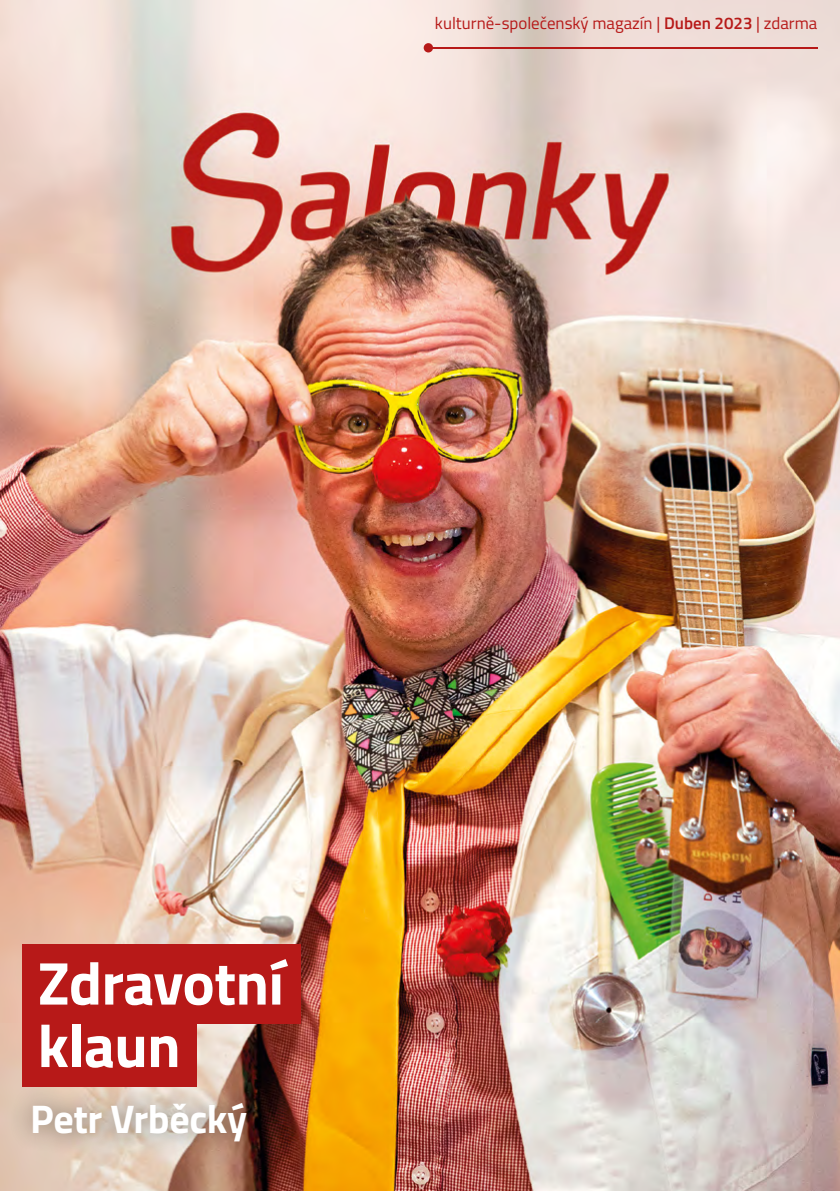
<style>
.page{position:relative;width:840px;height:1191px;background:#fff}
.page>*{position:absolute;margin:0;border:0;box-sizing:border-box;transform-origin:0 0}
.t1{font:700 60.4px/62.4px "Titillium Web";letter-spacing:-.01em;color:#fff}
.t2{font:700 40px "Titillium Web";letter-spacing:-.01em;color:#fff}
.t3{font:16.8px "Titillium Web";color:#b71918}
.s1{font-weight:600}
</style>
<div class="page">
<img style="left:0;top:0;width:839px;height:1191px">
<div style="left:23px;top:1007px;width:174px;height:80px;background:#b71918"></div>
<div style="left:23px;top:944px;width:277px;height:80px;background:#b71918"></div>
<div style="left:9px;top:1080px;width:261px;height:85px;background:#000;opacity:.5"></div>
<div style="left:423px;top:43px;width:10px;height:9px;background:#b71918;border-radius:50%"></div>
<hr style="left:424px;top:47px;width:392px;height:1px;background:#b71918">
<p class="t3" style="left:434px;top:11px;width:383px">kulturně-společenský magazín | <span class="s1">Duben 2023</span> | zdarma</p>
<h1 class="t1" style="left:38px;top:949px;width:248px">Zdravotní klaun</h1>
<h2 class="t2" style="left:30px;top:1088px;width:218px">Petr Vrběcký</h2>
</div>
